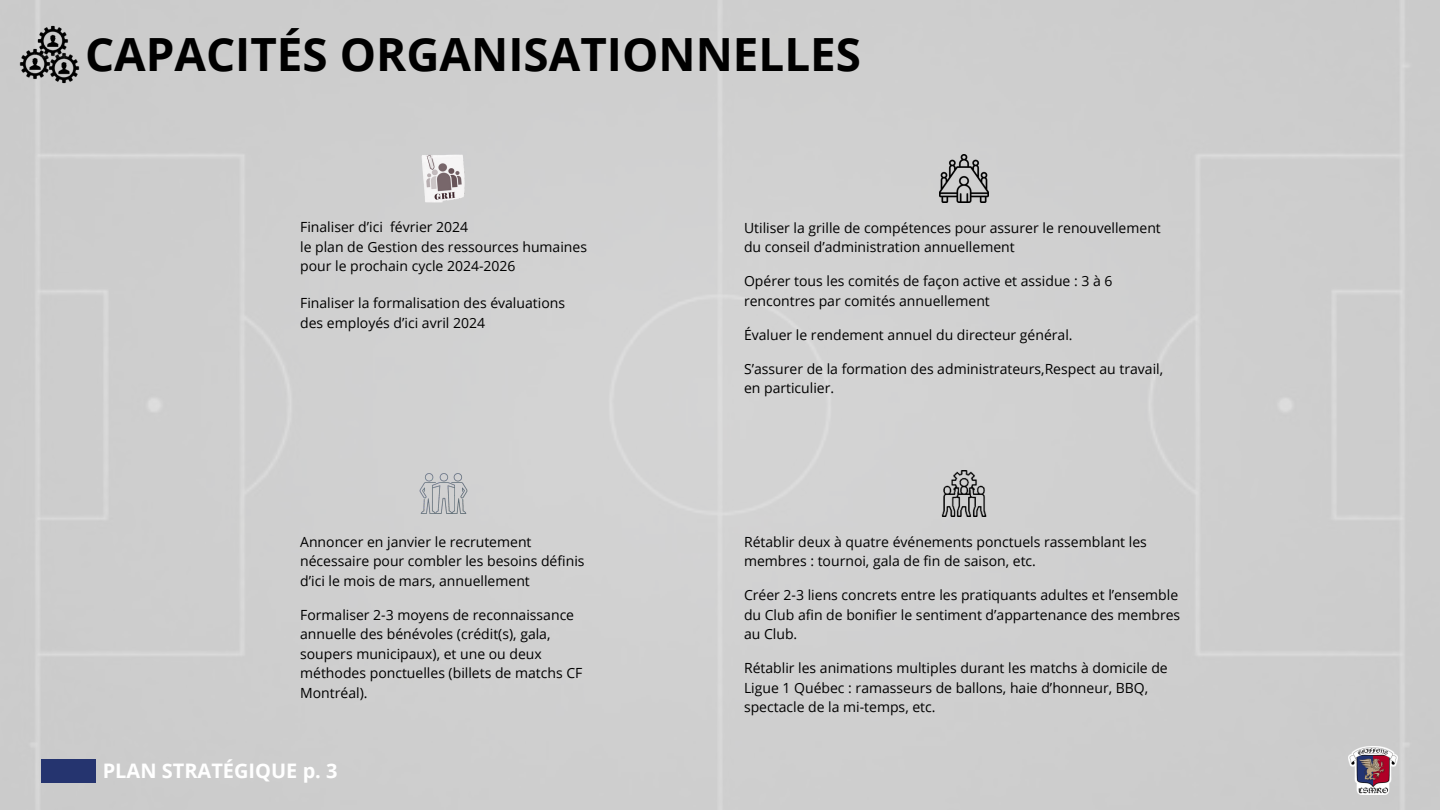
<style>
.page{position:relative;width:1440px;height:810px;background:#cfcfcf}
.page>*{position:absolute;margin:0;border:0;box-sizing:border-box;transform-origin:0 0}
.t1{font:700 45.8px "Open Sans";color:#000}
.t2{font:700 20px "Open Sans";color:#fff}
.t3{font:14px/19.5px "Open Sans";color:#000}
</style>
<div class="page">
<img style="left:1348px;top:747px;width:50px;height:47px">
<div style="left:41px;top:759px;width:55px;height:23px;background:#25346f"></div>
<img style="left:19px;top:25px;width:61px;height:59px">
<img style="left:419px;top:473px;width:49px;height:41px">
<img style="left:422px;top:154px;width:43px;height:48px">
<img style="left:939px;top:154px;width:49px;height:49px">
<img style="left:941px;top:470px;width:46px;height:47px">
<p class="t1" style="left:85px;top:22px;width:778px">CAPACITÉS ORGANISATIONNELLES</p>
<p class="t3" style="left:300px;top:217px;width:170px">Finaliser d’ici février 2024</p>
<p class="t3" style="left:300px;top:237px;width:288px">le plan de Gestion des ressources humaines</p>
<p class="t3" style="left:300px;top:256px;width:217px">pour le prochain cycle 2024-2026</p>
<p class="t3" style="left:300px;top:293px;width:266px">Finaliser la formalisation des évaluations des employés d’ici avril 2024</p>
<p class="t3" style="left:300px;top:532px;width:286px">Annoncer en janvier le recrutement nécessaire pour combler les besoins définis d’ici le mois de mars, annuellement</p>
<p class="t3" style="left:300px;top:605px;width:275px">Formaliser 2-3 moyens de reconnaissance</p>
<p class="t3" style="left:300px;top:624px;width:252px">annuelle des bénévoles (crédit(s), gala,</p>
<p class="t3" style="left:300px;top:644px;width:284px">soupers municipaux), et une ou deux méthodes ponctuelles (billets de matchs CF<br>Montréal).</p>
<p class="t2" style="left:103px;top:756px;width:236px">PLAN STRATÉGIQUE p. 3</p>
<p class="t3" style="left:744px;top:218px;width:418px">Utiliser la grille de compétences pour assurer le renouvellement</p>
<p class="t3" style="left:744px;top:237px;width:272px">du conseil d’administration annuellement</p>
<p class="t3" style="left:744px;top:271px;width:370px">Opérer tous les comités de façon active et assidue : 3 à 6 rencontres par comités annuellement</p>
<p class="t3" style="left:744px;top:325px;width:330px">Évaluer le rendement annuel du directeur général.</p>
<p class="t3" style="left:744px;top:358px;width:421px">S’assurer de la formation des administrateurs,Respect au travail,</p>
<p class="t3" style="left:744px;top:378px;width:92px">en particulier.</p>
<p class="t3" style="left:744px;top:532px;width:404px">Rétablir deux à quatre événements ponctuels rassemblant les</p>
<p class="t3" style="left:744px;top:551px;width:293px">membres : tournoi, gala de fin de saison, etc.</p>
<p class="t3" style="left:744px;top:585px;width:438px">Créer 2-3 liens concrets entre les pratiquants adultes et l’ensemble du Club afin de bonifier le sentiment d’appartenance des membres au Club.</p>
<p class="t3" style="left:744px;top:658px;width:425px">Rétablir les animations multiples durant les matchs à domicile de<br>Ligue 1 Québec : ramasseurs de ballons, haie d’honneur, BBQ, spectacle de la mi-temps, etc.</p>
</div>
